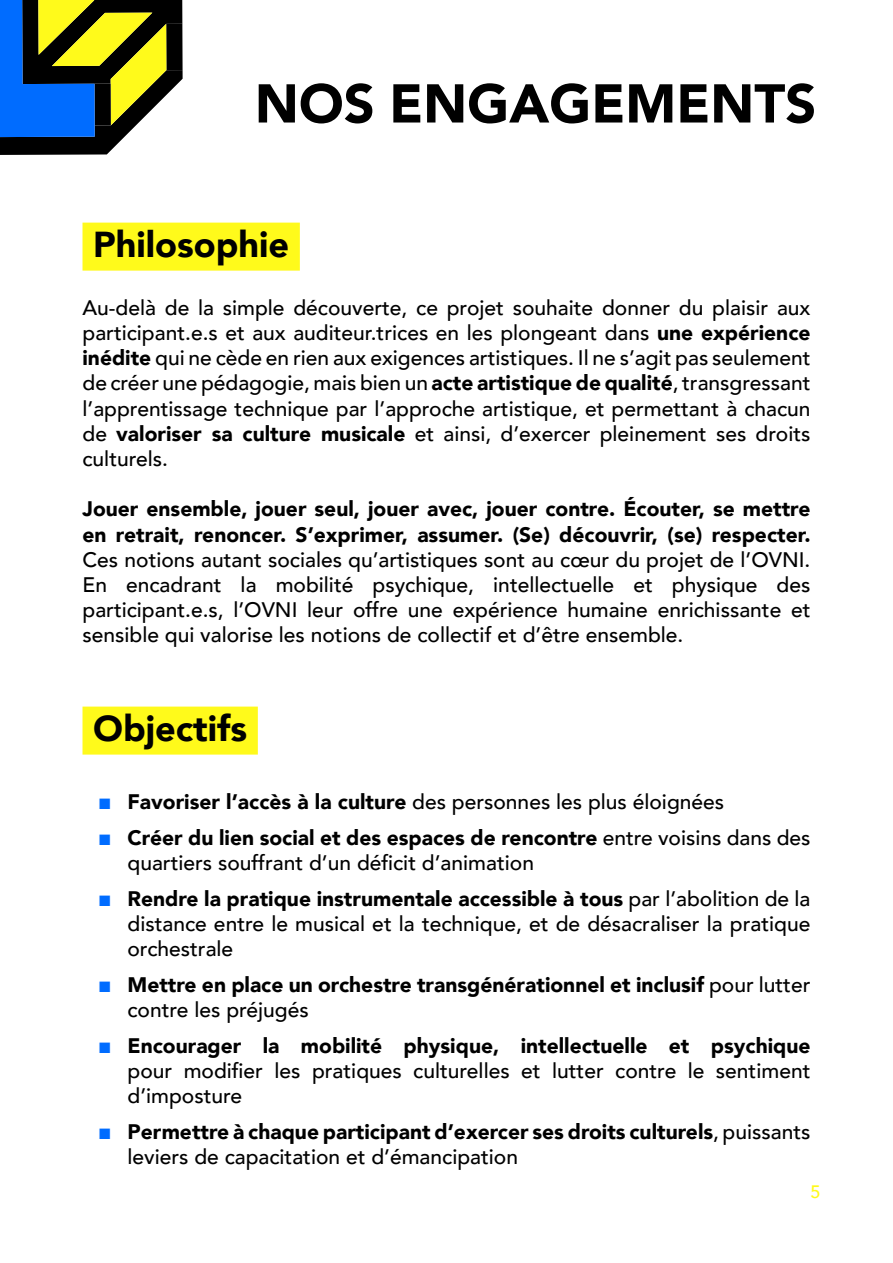
<style>
.page{position:relative;width:893px;height:1263px;background:#fff}
.page>*{position:absolute;margin:0;border:0;box-sizing:border-box;transform-origin:0 0}
.t1{font:700 85.5px "Avenir Next Condensed";letter-spacing:.005em;color:#000}
.t2{font:900 54px "Avenir";color:#000}
.t3{font:900 36px "Avenir";color:#000}
.t4{font:500 21px/25.2px "Avenir";color:#000;text-align:justify}
.t5{font:900 21px/25.2px "Avenir";color:#000}
.t6{font:500 18px "Avenir";color:#fffa1b}
.s1{font-weight:900}
.s2{color:#006cff}
.s3{font-weight:500}
</style>
<div class="page">
<div style="left:82px;top:223px;width:218px;height:48px;background:#fffa1b"></div>
<div style="left:82px;top:707px;width:176px;height:48px;background:#fffa1b"></div>
<svg style="left:0;top:0;width:183px;height:155px;background:#58715f"></svg>
<h2 class="t2" style="left:255px;top:57px;width:563px">NOS ENGAGEMENTS</h2>
<h1 class="t1" style="left:-5px;top:206px;width:190px">SIBLE</h1>
<h3 class="t3" style="left:93px;top:214px;width:198px">Philosophie</h3>
<p class="t4" style="left:82px;top:294px;width:730px">Au-delà de la simple découverte, ce projet souhaite donner du plaisir aux participant.e.s et aux auditeur.trices en les plongeant dans <span class="s1">une expérience inédite</span> qui ne cède en rien aux exigences artistiques. Il ne s’agit pas seulement de créer une pédagogie, mais bien un <span class="s1">acte artistique de qualité</span>, transgressant l’apprentissage technique par l’approche artistique, et permettant à chacun de <span class="s1">valoriser sa culture musicale</span> et ainsi, d’exercer pleinement ses droits culturels.</p>
<p class="t5" style="left:82px;top:496px;width:729px">Jouer ensemble, jouer seul, jouer avec, jouer contre. Écouter, se mettre en retrait, renoncer. S’exprimer, assumer. (Se) découvrir, (se) respecter.</p>
<p class="t4" style="left:82px;top:546px;width:729px">Ces notions autant sociales qu’artistiques sont au cœur du projet de l’OVNI.<br>En encadrant la mobilité psychique, intellectuelle et physique des participant.e.s, l’OVNI leur offre une expérience humaine enrichissante et sensible qui valorise les notions de collectif et d’être ensemble.</p>
<h3 class="t3" style="left:93px;top:698px;width:156px">Objectifs</h3>
<p class="t4" style="left:99px;top:788px;width:627px"><span class="s2">■</span> <span class="s1">Favoriser l’accès à la culture</span> des personnes les plus éloignées</p>
<p class="t4" style="left:128px;top:824px;width:684px;text-indent:-29px"><span class="s2">■</span> <span class="s1">Créer du lien social et des espaces de rencontre</span> entre voisins dans des quartiers souffrant d’un déficit d’animation</p>
<p class="t4" style="left:128px;top:885px;width:684px;text-indent:-29px"><span class="s2">■</span> <span class="s1">Rendre la pratique instrumentale accessible à tous</span> par l’abolition de la distance entre le musical et la technique, et de désacraliser la pratique orchestrale</p>
<p class="t5" style="left:128px;top:971px;width:684px;text-indent:-29px"><span class="s2">■</span> Mettre en place un orchestre transgénérationnel et inclusif <span class="s3">pour lutter contre les préjugés</span></p>
<p class="t4" style="left:128px;top:1032px;width:684px;text-indent:-29px"><span class="s2">■</span> <span class="s1">Encourager la mobilité physique, intellectuelle et psychique </span>pour modifier les pratiques culturelles et lutter contre le sentiment d’imposture</p>
<p class="t5" style="left:128px;top:1118px;width:684px;text-indent:-29px"><span class="s2">■</span> Permettre à chaque participant d’exercer ses droits culturels<span class="s3">, puissants leviers de capacitation et d’émancipation</span></p>
<p class="t6" style="left:810px;top:1177px;width:12px">5</p>
</div>
